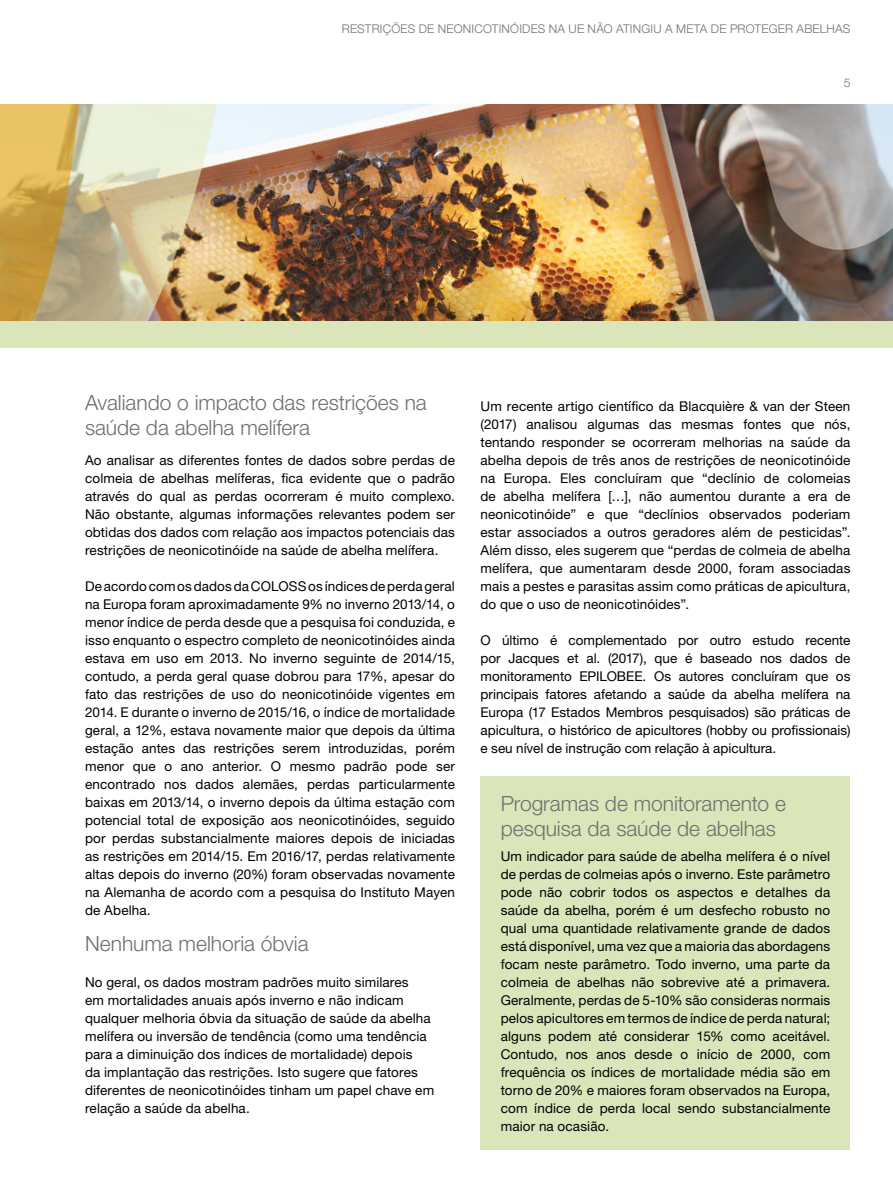
<style>
.page{position:relative;width:893px;height:1191px;background:#fff}
.page>*{position:absolute;margin:0;border:0;box-sizing:border-box;transform-origin:0 0}
.Subhead_light_14pt_g{font:300 21px/25.5px "Helvetica Neue LT Std";color:#6f6f6e}
.Copy_9pt_schwarz{font:13.5px/18px "Helvetica Neue LT Std";letter-spacing:.01em;color:#000;text-align:justify}
.Subhead_light_14pt_g-2{font:13.5px/18px "Helvetica Neue LT Std";letter-spacing:.01em;color:#000}
.t1{font:300 12px "Helvetica Neue LT Std";letter-spacing:.02em;color:#6f6f6e}
</style>
<div class="page">
<img style="left:0;top:105px;width:893px;height:216px">
<div style="left:0;top:321px;width:893px;height:27px;background:#dae5b9"></div>
<div style="left:480px;top:776px;width:370px;height:373px;background:#dae5b9"></div>
<p class="t1" style="left:342px;top:21px;width:510px">RESTRIÇÕES DE NEONICOTINÓIDES NA UE NÃO ATINGIU A META DE PROTEGER ABELHAS</p>
<p class="t1" style="left:844px;top:75px;width:8px">5</p>
<p class="Subhead_light_14pt_g" style="left:85px;top:389px;width:343px">Avaliando o impacto das restrições na saúde da abelha melífera</p>
<p class="Copy_9pt_schwarz" style="left:85px;top:451px;width:371px">Ao analisar as diferentes fontes de dados sobre perdas de colmeia de abelhas melíferas, fica evidente que o padrão através do qual as perdas ocorreram é muito complexo.<br>Não obstante, algumas informações relevantes podem ser obtidas dos dados com relação aos impactos potenciais das restrições de neonicotinóide na saúde de abelha melífera.</p>
<p class="Copy_9pt_schwarz" style="left:85px;top:577px;width:371px">De acordo com os dados da COLOSS os índices de perda geral na Europa foram aproximadamente 9% no inverno 2013/14, o menor índice de perda desde que a pesquisa foi conduzida, e isso enquanto o espectro completo de neonicotinóides ainda estava em uso em 2013. No inverno seguinte de 2014/15, contudo, a perda geral quase dobrou para 17%, apesar do fato das restrições de uso do neonicotinóide vigentes em 2014. E durante o inverno de 2015/16, o índice de mortalidade geral, a 12%, estava novamente maior que depois da última estação antes das restrições serem introduzidas, porém menor que o ano anterior. O mesmo padrão pode ser encontrado nos dados alemães, perdas particularmente baixas em 2013/14, o inverno depois da última estação com potencial total de exposição aos neonicotinóides, seguido por perdas substancialmente maiores depois de iniciadas as restrições em 2014/15. Em 2016/17, perdas relativamente altas depois do inverno (20%) foram observadas novamente na Alemanha de acordo com a pesquisa do Instituto Mayen de Abelha.</p>
<p class="Subhead_light_14pt_g" style="left:85px;top:930px;width:225px">Nenhuma melhoria óbvia</p>
<p class="Subhead_light_14pt_g-2" style="left:85px;top:973px;width:351px">No geral, os dados mostram padrões muito similares<br>em mortalidades anuais após inverno e não indicam qualquer melhoria óbvia da situação de saúde da abelha melífera ou inversão de tendência (como uma tendência para a diminuição dos índices de mortalidade) depois<br>da implantação das restrições. Isto sugere que fatores diferentes de neonicotinóides tinham um papel chave em relação a saúde da abelha.</p>
<p class="Copy_9pt_schwarz" style="left:480px;top:397px;width:371px">Um recente artigo científico da Blacquière &amp; van der Steen (2017) analisou algumas das mesmas fontes que nós, tentando responder se ocorreram melhorias na saúde da abelha depois de três anos de restrições de neonicotinóide na Europa. Eles concluíram que “declínio de colomeias de abelha melífera […], não aumentou durante a era de neonicotinóide” e que “declínios observados poderiam estar associados a outros geradores além de pesticidas”.<br>Além disso, eles sugerem que “perdas de colmeia de abelha melífera, que aumentaram desde 2000, foram associadas mais a pestes e parasitas assim como práticas de apicultura, do que o uso de neonicotinóides”.</p>
<p class="Copy_9pt_schwarz" style="left:480px;top:631px;width:371px">O último é complementado por outro estudo recente por Jacques et al. (2017), que é baseado nos dados de monitoramento EPILOBEE. Os autores concluíram que os principais fatores afetando a saúde da abelha melífera na Europa (17 Estados Membros pesquisados) são práticas de apicultura, o histórico de apicultores (hobby ou profissionais) e seu nível de instrução com relação à apicultura.</p>
<p class="Subhead_light_14pt_g" style="left:501px;top:790px;width:287px">Programas de monitoramento e pesquisa da saúde de abelhas</p>
<p class="Copy_9pt_schwarz" style="left:501px;top:847px;width:331px">Um indicador para saúde de abelha melífera é o nível de perdas de colmeias após o inverno. Este parâmetro pode não cobrir todos os aspectos e detalhes da saúde da abelha, porém é um desfecho robusto no qual uma quantidade relativamente grande de dados está disponível, uma vez que a maioria das abordagens focam neste parâmetro. Todo inverno, uma parte da colmeia de abelhas não sobrevive até a primavera.<br>Geralmente, perdas de 5-10% são consideras normais pelos apicultores em termos de índice de perda natural; alguns podem até considerar 15% como aceitável.<br>Contudo, nos anos desde o início de 2000, com frequência os índices de mortalidade média são em torno de 20% e maiores foram observados na Europa, com índice de perda local sendo substancialmente maior na ocasião.</p>
</div>
